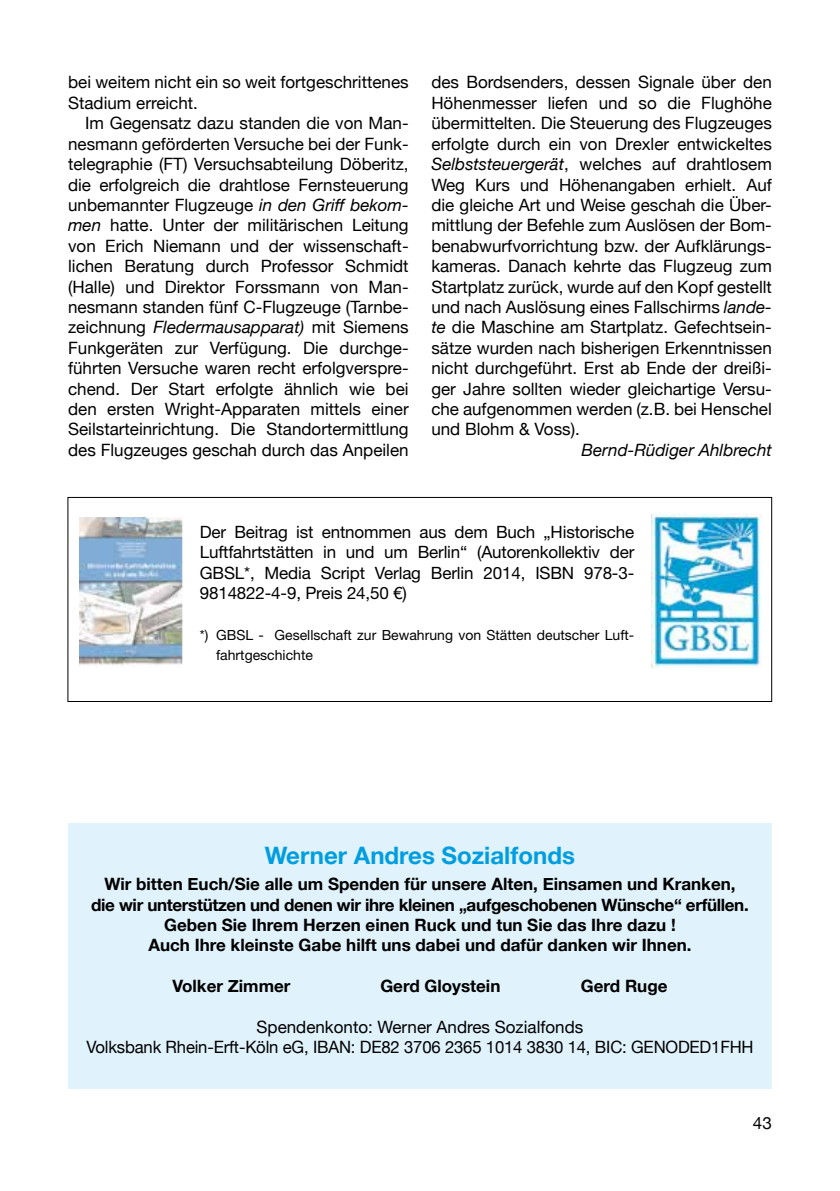
<style>
.page{position:relative;width:840px;height:1191px;background:#fff}
.page>*{position:absolute;margin:0;border:0;box-sizing:border-box;transform-origin:0 0}
.t1{font:700 24px "Helvetica Neue";color:#009ee0}
.t2{font:17px/20.4px "Helvetica Neue";color:#000;text-align:justify}
.t3{font:700 17px/20.4px "Helvetica Neue";color:#000;text-align:center}
.t4{font:17px/20.4px "Helvetica Neue";letter-spacing:-.01em;color:#000;text-align:justify}
.t5{font:italic 17px "Helvetica Neue";color:#000}
.t6{font:14px/20.4px "Helvetica Neue";color:#000}
.s1{font-style:italic}
.s2{font-style:inherit}
</style>
<div class="page">
<img style="left:79px;top:518px;width:104px;height:148px">
<img style="left:651px;top:513px;width:109px;height:155px">
<div style="left:67px;top:497px;width:704px;height:205px;border:1px solid #000"></div>
<div style="left:68px;top:823px;width:703px;height:266px;background:#e0f2fb"></div>
<p class="t2" style="left:68px;top:72px;width:342px">bei weitem nicht ein so weit fortgeschrittenes<br>Stadium erreicht.</p>
<p class="t2" style="left:68px;top:113px;width:342px;text-indent:17px">Im Gegensatz dazu standen die von Man&shy;nesmann geförderten Versuche bei der Funk&shy;telegraphie (FT) Versuchsabteilung Döberitz, die erfolgreich die drahtlose Fernsteuerung unbemannter Flugzeuge <span class="s1">in den Griff bekom&shy;men</span> hatte. Unter der militärischen Leitung von Erich Niemann und der wissenschaft&shy;lichen Beratung durch Professor Schmidt (Halle) und Direktor Forssmann von Man&shy;nesmann standen fünf C-Flugzeuge (Tarnbe&shy;zeichnung <span class="s1">Fledermausapparat)</span> mit Siemens Funkgeräten zur Verfügung. Die durchge&shy;führten Versuche waren recht erfolgverspre&shy;chend. Der Start erfolgte ähnlich wie bei den ersten Wright-Apparaten mittels einer Seilstarteinrichtung. Die Standortermittlung des Flugzeuges geschah durch das Anpeilen</p>
<p class="t2" style="left:431px;top:72px;width:342px">des Bordsenders, dessen Signale über den Höhenmesser liefen und so die Flughöhe übermittelten. Die Steuerung des Flugzeuges erfolgte durch ein von Drexler entwickeltes <span class="s1">Selbststeuergerät</span>, welches auf drahtlosem Weg Kurs und Höhenangaben erhielt. Auf die gleiche Art und Weise geschah die Über&shy;mittlung der Befehle zum Auslösen der Bom&shy;benabwurfvorrichtung bzw. der Aufklärungs&shy;kameras. Danach kehrte das Flugzeug zum Startplatz zurück, wurde auf den Kopf gestellt und nach Auslösung eines Fallschirms <span class="s1">lande&shy;te</span> die Maschine am Startplatz. Gefechtsein&shy;sätze wurden nach bisherigen Erkenntnissen nicht durchgeführt. Erst ab Ende der dreißi&shy;ger Jahre sollten wieder gleichartige Versu&shy;che aufgenommen werden (z.B. bei Henschel und Blohm &amp; Voss).</p>
<p class="t5" style="left:581px;top:439px;width:192px">Bernd-Rüdiger Ahlbrecht</p>
<p class="t4" style="left:200px;top:521px;width:436px">Der Beitrag ist entnommen aus dem Buch „Historische Luftfahrtstätten in und um Berlin“ (Autorenkollektiv der GBSL*, Media Script Verlag Berlin 2014, ISBN 978-3- 9814822-4-9, Preis 24,50 <span class="s2">€</span>)</p>
<p class="t6" style="left:216px;top:624px;width:419px;text-indent:-16px">*) GBSL - Gesellschaft zur Bewahrung von Stätten deutscher Luft&shy;fahrtgeschichte</p>
<h1 class="t1" style="left:265px;top:840px;width:311px">Werner Andres Sozialfonds</h1>
<p class="t3" style="left:91px;top:873px;width:658px">Wir bitten Euch/Sie alle um Spenden für unsere Alten, Einsamen und Kranken, die wir unterstützen und denen wir ihre kleinen „aufgeschobenen Wünsche“ erfüllen.<br>Geben Sie Ihrem Herzen einen Ruck und tun Sie das Ihre dazu !<br>Auch Ihre kleinste Gabe hilft uns dabei und dafür danken wir Ihnen.</p>
<p class="t3" style="left:172px;top:975px;width:119px">Volker Zimmer</p>
<p class="t3" style="left:380px;top:975px;width:121px">Gerd Gloystein</p>
<p class="t3" style="left:580px;top:975px;width:88px">Gerd Ruge</p>
<p class="t2" style="left:86px;top:1016px;width:668px;text-align:center">Spendenkonto: Werner Andres Sozialfonds<br>Volksbank Rhein-Erft-Köln eG, IBAN: DE82 3706 2365 1014 3830 14, BIC: GENODED1FHH</p>
<p class="t2" style="left:752px;top:1112px;width:20px">43</p>
</div>
